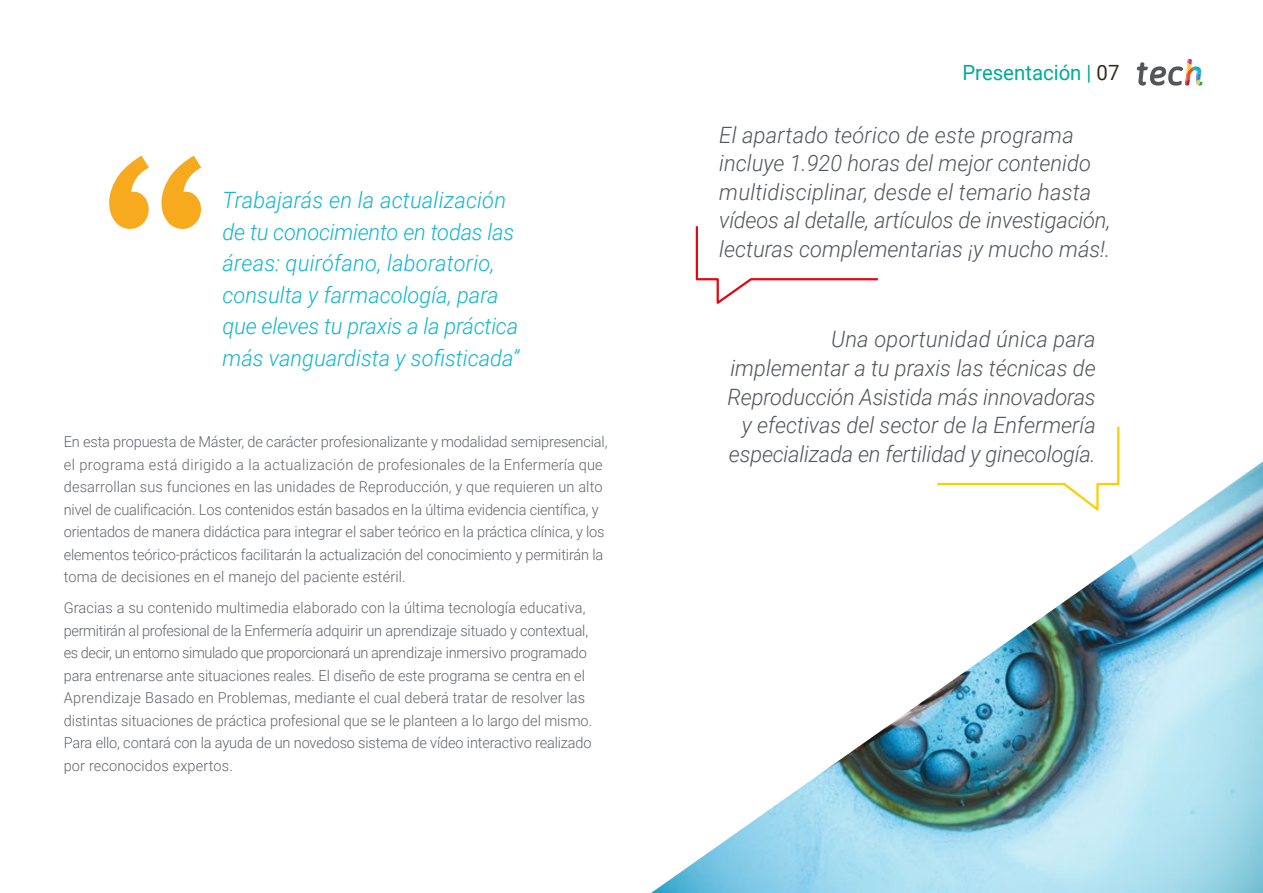
<style>
.page{position:relative;width:1263px;height:893px;background:#fff}
.page>*{position:absolute;margin:0;border:0;box-sizing:border-box;transform-origin:0 0}
.t1{font:italic 300 22.5px/28.5px "Roboto";color:#52555b}
.t2{font:italic 300 22.5px/31.5px "Roboto";color:#0fb6cf}
.t3{font:21px "Roboto";color:#00aa97}
.t4{font:300 15px/22.5px "Roboto";letter-spacing:-.01em;color:#61646a}
.s1{color:#312e20}
</style>
<div class="page">
<svg style="left:109px;top:156px;width:92px;height:73px"></svg>
<svg style="left:1137px;top:59px;width:65px;height:27px"></svg>
<svg style="left:695px;top:226px;width:183px;height:78px"></svg>
<svg style="left:1117px;top:426px;width:3px;height:35px"></svg>
<img style="left:651px;top:461px;width:612px;height:432px">
<h1 class="t2" style="left:223px;top:184px;width:298px">Trabajarás en la actualización de tu conocimiento en todas las áreas: quirófano, laboratorio, consulta y farmacología, para que eleves tu praxis a la práctica más vanguardista y sofisticada”</h1>
<p class="t4" style="left:64px;top:430px;width:545px">En esta propuesta de Máster, de carácter profesionalizante y modalidad semipresencial, el programa está dirigido a la actualización de profesionales de la Enfermería que desarrollan sus funciones en las unidades de Reproducción, y que requieren un alto nivel de cualificación. Los contenidos están basados en la última evidencia científica, y orientados de manera didáctica para integrar el saber teórico en la práctica clínica, y los elementos teórico-prácticos facilitarán la actualización del conocimiento y permitirán la toma de decisiones en el manejo del paciente estéril.</p>
<p class="t4" style="left:64px;top:596px;width:530px">Gracias a su contenido multimedia elaborado con la última tecnología educativa, permitirán al profesional de la Enfermería adquirir un aprendizaje situado y contextual, es decir, un entorno simulado que proporcionará un aprendizaje inmersivo programado para entrenarse ante situaciones reales. El diseño de este programa se centra en el Aprendizaje Basado en Problemas, mediante el cual deberá tratar de resolver las distintas situaciones de práctica profesional que se le planteen a lo largo del mismo.<br>Para ello, contará con la ayuda de un novedoso sistema de vídeo interactivo realizado por reconocidos expertos.</p>
<h2 class="t3" style="left:962px;top:57px;width:159px">Presentación | <span class="s1">07</span></h2>
<h1 class="t1" style="left:719px;top:120px;width:393px">El apartado teórico de este programa incluye 1.920 horas del mejor contenido multidisciplinar, desde el temario hasta vídeos al detalle, artículos de investigación, lecturas complementarias ¡y mucho más!.</h1>
<h1 class="t1" style="left:728px;top:324px;width:370px;text-align:right">Una oportunidad única para implementar a tu praxis las técnicas de Reproducción Asistida más innovadoras y efectivas del sector de la Enfermería especializada en fertilidad y ginecología.</h1>
</div>
